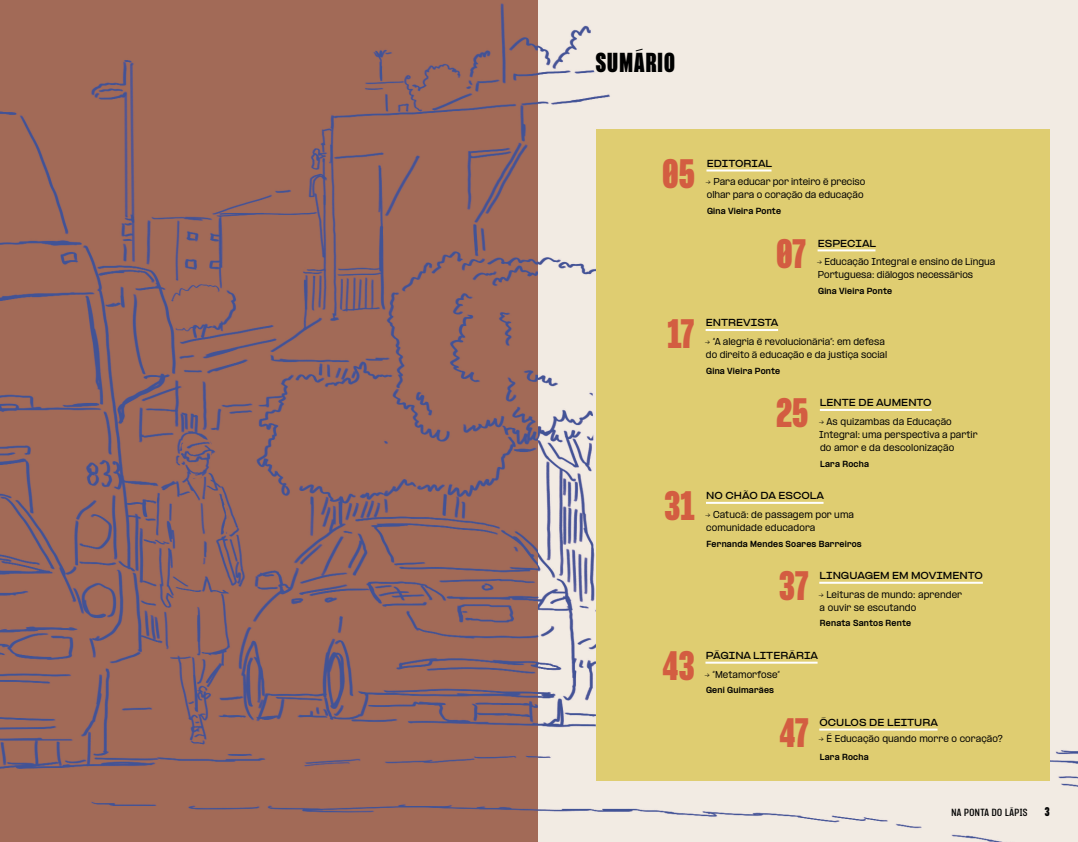
<style>
.page{position:relative;width:1078px;height:842px;background:#fff}
.page>*{position:absolute;margin:0;border:0;box-sizing:border-box;transform-origin:0 0}
.t1{font:900 condensed 36px "PP Formula";color:#d35d41}
.t2{font:900 condensed 24px "PP Formula";letter-spacing:.05em;color:#000}
.t3{font:900 condensed 11px "PP Formula";color:#000}
.t4{font:600 condensed 9px "PP Formula";letter-spacing:.05em;color:#000}
.t5{font:500 8.5px/13px "PP Formula";letter-spacing:.01em;color:#000}
.t6{font:700 expanded 8.5px "PP Formula";color:#000}
.t7{font:800 7.5px "PP Formula";letter-spacing:.03em;color:#000}
</style>
<div class="page">
<img style="left:0;top:0;width:539px;height:842px">
<div style="left:539px;top:0;width:538px;height:842px;background:#f1eae2"></div>
<div style="left:595px;top:129px;width:454px;height:651px;background:#dfcd71"></div>
<hr style="left:819px;top:409px;width:112px;height:2px;background:#fff">
<hr style="left:706px;top:169px;width:65px;height:2px;background:#fff">
<hr style="left:817px;top:249px;width:58px;height:2px;background:#fff">
<hr style="left:705px;top:329px;width:73px;height:2px;background:#fff">
<hr style="left:819px;top:582px;width:163px;height:2px;background:#fff">
<hr style="left:705px;top:662px;width:112px;height:2px;background:#fff">
<hr style="left:819px;top:728px;width:118px;height:2px;background:#fff">
<hr style="left:705px;top:502px;width:118px;height:2px;background:#fff">
<h2 class="t2" style="left:595px;top:48px;width:81px">SUMÁRIO</h2>
<h1 class="t1" style="left:662px;top:151px;width:34px">05</h1>
<h1 class="t1" style="left:667px;top:311px;width:28px">17</h1>
<h1 class="t1" style="left:664px;top:484px;width:32px">31</h1>
<h1 class="t1" style="left:662px;top:644px;width:34px">43</h1>
<p class="t6" style="left:706px;top:158px;width:67px">EDITORIAL</p>
<p class="t5" style="left:705px;top:175px;width:161px">→ Para educar por inteiro é preciso olhar para o coração da educação</p>
<p class="t7" style="left:706px;top:206px;width:76px">Gina Vieira Ponte</p>
<h1 class="t1" style="left:776px;top:231px;width:31px">07</h1>
<p class="t6" style="left:817px;top:238px;width:60px">ESPECIAL</p>
<p class="t5" style="left:816px;top:255px;width:180px">→ Educação Integral e ensino de Língua<br>Portuguesa: diálogos necessários</p>
<p class="t7" style="left:817px;top:286px;width:76px">Gina Vieira Ponte</p>
<p class="t6" style="left:705px;top:317px;width:74px">ENTREVISTA</p>
<p class="t5" style="left:704px;top:335px;width:184px">→ “A alegria é revolucionária”: em defesa do direito à educação e da justiça social</p>
<p class="t7" style="left:706px;top:366px;width:76px">Gina Vieira Ponte</p>
<h1 class="t1" style="left:775px;top:391px;width:34px">25</h1>
<p class="t6" style="left:819px;top:397px;width:113px">LENTE DE AUMENTO</p>
<p class="t5" style="left:818px;top:415px;width:160px">→ As quizambas da Educação<br>Integral: uma perspectiva a partir do amor e da descolonização</p>
<p class="t7" style="left:820px;top:459px;width:50px">Lara Rocha</p>
<p class="t6" style="left:706px;top:490px;width:119px">NO CHÃO DA ESCOLA</p>
<p class="t5" style="left:705px;top:508px;width:150px">→ Catucá: de passagem por uma comunidade educadora</p>
<p class="t7" style="left:706px;top:539px;width:157px">Fernanda Mendes Soares Barreiros</p>
<h1 class="t1" style="left:778px;top:564px;width:31px">37</h1>
<p class="t6" style="left:819px;top:570px;width:165px">LINGUAGEM EM MOVIMENTO</p>
<p class="t5" style="left:818px;top:588px;width:145px">→ Leituras de mundo: aprender a ouvir se escutando</p>
<p class="t7" style="left:819px;top:619px;width:93px">Renata Santos Rente</p>
<p class="t6" style="left:705px;top:650px;width:114px">PÁGINA LITERÁRIA</p>
<p class="t5" style="left:704px;top:668px;width:77px">→ “Metamorfose”</p>
<p class="t7" style="left:705px;top:686px;width:70px">Geni Guimarães</p>
<h1 class="t1" style="left:779px;top:710px;width:31px">47</h1>
<p class="t6" style="left:819px;top:717px;width:120px">ÓCULOS DE LEITURA</p>
<p class="t5" style="left:818px;top:732px;width:186px">→ É Educação quando morre o coração?</p>
<p class="t7" style="left:819px;top:752px;width:50px">Lara Rocha</p>
<p class="t4" style="left:951px;top:806px;width:78px">NA PONTA DO LÁPIS</p>
<p class="t3" style="left:1044px;top:805px;width:6px">3</p>
</div>
